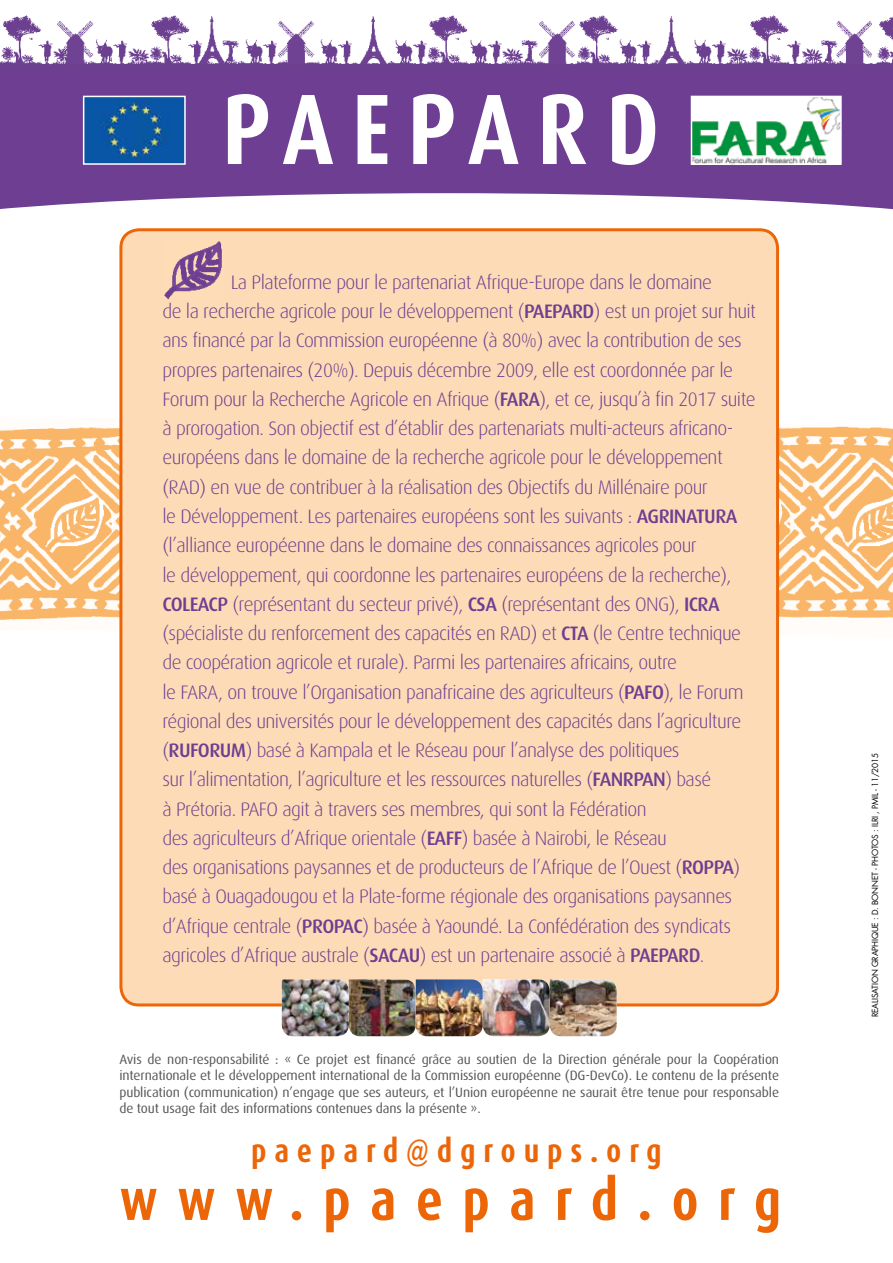
<style>
.page{position:relative;width:893px;height:1263px;background:#fff}
.page>*{position:absolute;margin:0;border:0;box-sizing:border-box;transform-origin:0 0}
.t1{font:700 100.35px "Dax Condensed";letter-spacing:.17em;color:#fff}
.t2{font:700 57.6px "Dax Condensed";letter-spacing:.335em;color:#ec6608}
.t3{font:700 32.4px "Dax Condensed";letter-spacing:.24em;color:#ec6608}
.t4{font:300 19.5px/29.2px "Dax OT";letter-spacing:-.03em;color:#6d3e91}
.t5{font:13.5px/16.5px "Dax OT";letter-spacing:-.01em;color:#575756;text-align:justify}
.t6{font:8.25px "Futura";letter-spacing:-.02em;color:#000}
.s1{font-weight:500}
</style>
<div class="page">
<img style="left:0;top:417px;width:893px;height:220px">
<img style="left:0;top:15px;width:893px;height:57px">
<div style="left:0;top:72px;width:893px;height:142px;background:#6d3e91"></div>
<svg style="left:0;top:193px;width:893px;height:115px"></svg>
<div style="left:121px;top:230px;width:657px;height:775px;background:#fddbb6;border-radius:18px"></div>
<img style="left:164px;top:241px;width:58px;height:58px">
<img style="left:282px;top:979px;width:335px;height:57px">
<img style="left:86px;top:99px;width:97px;height:63px">
<div style="left:83px;top:96px;width:103px;height:69px;border:2px solid #fff"></div>
<img style="left:694px;top:99px;width:145px;height:63px">
<div style="left:691px;top:96px;width:151px;height:69px;border:2px solid #fff"></div>
<h1 class="t1" style="left:222px;top:74px;width:439px">PAEPARD</h1>
<p class="t4" style="left:162px;top:268px;width:595px;text-indent:68px">La Plateforme pour le partenariat Afrique-Europe dans le domaine<br>de la recherche agricole pour le développement (<span class="s1">PAEPARD</span>) est un projet sur huit ans financé par la Commission européenne (à 80%) avec la contribution de ses propres partenaires (20%). Depuis décembre 2009, elle est coordonnée par le Forum pour la Recherche Agricole en Afrique (<span class="s1">FARA</span>), et ce, jusqu’à fin 2017 suite à prorogation. Son objectif est d’établir des partenariats multi-acteurs africano&shy;européens dans le domaine de la recherche agricole pour le développement (RAD) en vue de contribuer à la réalisation des Objectifs du Millénaire pour<br>le Développement. Les partenaires européens sont les suivants : <span class="s1">AGRINATURA </span>(l’alliance européenne dans le domaine des connaissances agricoles pour<br>le développement, qui coordonne les partenaires européens de la recherche), <span class="s1">COLEACP</span> (représentant du secteur privé), <span class="s1">CSA</span> (représentant des ONG), <span class="s1">ICRA </span>(spécialiste du renforcement des capacités en RAD) et <span class="s1">CTA</span> (le Centre technique de coopération agricole et rurale). Parmi les partenaires africains, outre<br>le FARA, on trouve l’Organisation panafricaine des agriculteurs (<span class="s1">PAFO</span>), le Forum régional des universités pour le développement des capacités dans l’agriculture (<span class="s1">RUFORUM</span>) basé à Kampala et le Réseau pour l’analyse des politiques<br>sur l’alimentation, l’agriculture et les ressources naturelles (<span class="s1">FANRPAN</span>) basé<br>à Prétoria. PAFO agit à travers ses membres, qui sont la Fédération<br>des agriculteurs d’Afrique orientale (<span class="s1">EAFF</span>) basée à Nairobi, le Réseau<br>des organisations paysannes et de producteurs de l’Afrique de l’Ouest (<span class="s1">ROPPA</span>) basé à Ouagadougou et la Plate-forme régionale des organisations paysannes d’Afrique centrale (<span class="s1">PROPAC</span>) basée à Yaoundé. La Confédération des syndicats agricoles d’Afrique australe (<span class="s1">SACAU</span>) est un partenaire associé à <span class="s1">PAEPARD</span>.</p>
<p class="t5" style="left:119px;top:1051px;width:661px">Avis de non-responsabilité : « Ce projet est financé grâce au soutien de la Direction générale pour la Coopération internationale et le développement international de la Commission européenne (DG-DevCo). Le contenu de la présente publication (communication) n’engage que ses auteurs, et l’Union européenne ne saurait être tenue pour responsable de tout usage fait des informations contenues dans la présente ».</p>
<h3 class="t3" style="left:251px;top:1133px;width:412px">paepard@dgroups.org</h3>
<h2 class="t2" style="left:119px;top:1168px;width:663px">www.paepard.org</h2>
<p class="t6" style="left:869px;top:1017px;width:266px;rotate:-90deg">REALISATION GRAPHIQUE : D. BONNET - PHOTOS : ILRI , PMIL - 11/2015</p>
</div>
